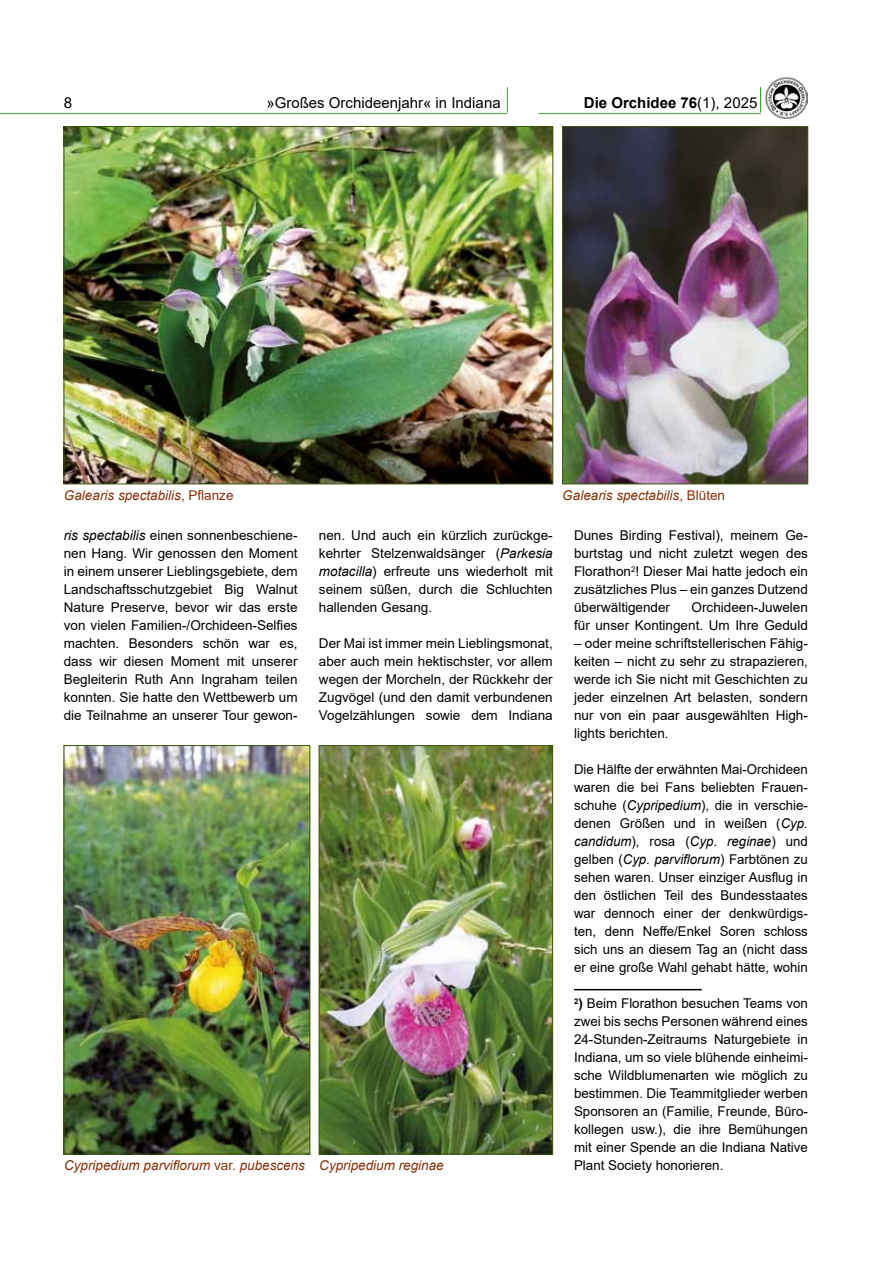
<style>
.page{position:relative;width:893px;height:1263px;background:#fff}
.page>*{position:absolute;margin:0;border:0;box-sizing:border-box;transform-origin:0 0}
.t1{font:15px "Arial";color:#000}
.t2{font:700 15px "Arial";color:#000}
.t3{font:13.5px/18px "Arial";color:#000;text-align:justify}
.t4{font:italic 13.5px "Arial";color:#85320c}
.s1{font-weight:400}
.s2{font-style:normal}
.s3{font-style:italic}
.s4{font-weight:700}
</style>
<div class="page">
<img style="left:765px;top:77px;width:43px;height:42px">
<hr style="left:0;top:113px;width:507px;height:1px;background:#3fa535">
<svg style="left:507px;top:87px;width:1px;height:26px"></svg>
<hr style="left:538px;top:113px;width:223px;height:1px;background:#3fa535">
<svg style="left:760px;top:87px;width:1px;height:26px"></svg>
<img style="left:66px;top:128px;width:485px;height:354px">
<img style="left:564px;top:128px;width:242px;height:354px">
<div style="left:562px;top:126px;width:246px;height:358px;border:1px solid #3e560a"></div>
<img style="left:66px;top:747px;width:242px;height:405px">
<div style="left:64px;top:745px;width:246px;height:409px;border:1px solid #3e560a"></div>
<img style="left:321px;top:747px;width:230px;height:405px">
<div style="left:319px;top:745px;width:234px;height:409px;border:1px solid #3e560a"></div>
<hr style="left:574px;top:989px;width:128px;height:1px;background:#000">
<p class="t1" style="left:64px;top:92px;width:10px">8</p>
<p class="t1" style="left:266px;top:93px;width:236px">»Großes Orchideenjahr« in Indiana</p>
<p class="t2" style="left:584px;top:92px;width:175px">Die Orchidee 76<span class="s1">(1), 2025</span></p>
<p class="t4" style="left:64px;top:487px;width:171px">Galearis spectabilis<span class="s2">, Pflanze</span></p>
<p class="t4" style="left:562px;top:487px;width:164px">Galearis spectabilis<span class="s2">, Blüten</span></p>
<p class="t3" style="left:64px;top:526px;width:235px"><span class="s3">ris spectabilis</span> einen sonnenbeschiene&shy;nen Hang. Wir genossen den Moment in einem unserer Lieblingsgebiete, dem Landschaftsschutzgebiet Big Walnut Nature Preserve, bevor wir das erste von vielen Familien-/Orchideen-Selfies machten. Besonders schön war es, dass wir diesen Moment mit unserer Begleiterin Ruth Ann Ingraham teilen konnten. Sie hatte den Wettbewerb um die Teilnahme an unserer Tour gewon-</p>
<p class="t3" style="left:319px;top:526px;width:235px">nen. Und auch ein kürzlich zurückge&shy;kehrter Stelzenwaldsänger (<span class="s3">Parkesia motacilla</span>) erfreute uns wiederholt mit seinem süßen, durch die Schluchten hallenden Gesang.</p>
<p class="t3" style="left:319px;top:634px;width:235px">Der Mai ist immer mein Lieblingsmonat, aber auch mein hektischster, vor allem wegen der Morcheln, der Rückkehr der Zugvögel (und den damit verbundenen Vogelzählungen sowie dem Indiana</p>
<p class="t3" style="left:574px;top:526px;width:235px">Dunes Birding Festival), meinem Ge&shy;burtstag und nicht zuletzt wegen des Florathon<sup>2</sup>! Dieser Mai hatte jedoch ein zusätzliches Plus – ein ganzes Dutzend überwältigender</p>
<p class="t3" style="left:574px;top:598px;width:235px;text-align:right">Orchideen-Juwelen<br>für unser Kontingent. Um Ihre Geduld</p>
<p class="t3" style="left:574px;top:634px;width:235px">– oder meine schriftstellerischen Fähig&shy;keiten – nicht zu sehr zu strapazieren, werde ich Sie nicht mit Geschichten zu jeder einzelnen Art belasten, sondern nur von ein paar ausgewählten High&shy;lights berichten.</p>
<p class="t3" style="left:574px;top:760px;width:235px">Die Hälfte der erwähnten Mai-Orchideen waren die bei Fans beliebten Frauen&shy;schuhe (<span class="s3">Cypripedium</span>), die in verschie&shy;denen Größen und in weißen (<span class="s3">Cyp. candidum</span>), rosa (<span class="s3">Cyp</span>. <span class="s3">reginae</span>) und gelben (<span class="s3">Cyp</span>. <span class="s3">parviflorum</span>) Farbtönen zu sehen waren. Unser einziger Ausflug in den östlichen Teil des Bundesstaates war dennoch einer der denkwürdigs&shy;ten, denn Neffe/Enkel Soren schloss sich uns an diesem Tag an (nicht dass er eine große Wahl gehabt hätte, wohin</p>
<p class="t3" style="left:574px;top:994px;width:235px"><sup>2</sup><span class="s4">)</span> Beim Florathon besuchen Teams von zwei bis sechs Personen während eines 24-Stunden-Zeitraums Naturgebiete in Indiana, um so viele blühende einheimi&shy;sche Wildblumenarten wie möglich zu bestimmen. Die Teammitglieder werben Sponsoren an (Familie, Freunde, Büro&shy;kollegen usw.), die ihre Bemühungen mit einer Spende an die Indiana Native</p>
<p class="t4" style="left:64px;top:1157px;width:381px">Cypripedium parviflorum <span class="s2">var.</span> pubescens Cypripedium reginae</p>
<p class="t3" style="left:574px;top:1156px;width:151px">Plant Society honorieren.</p>
</div>
